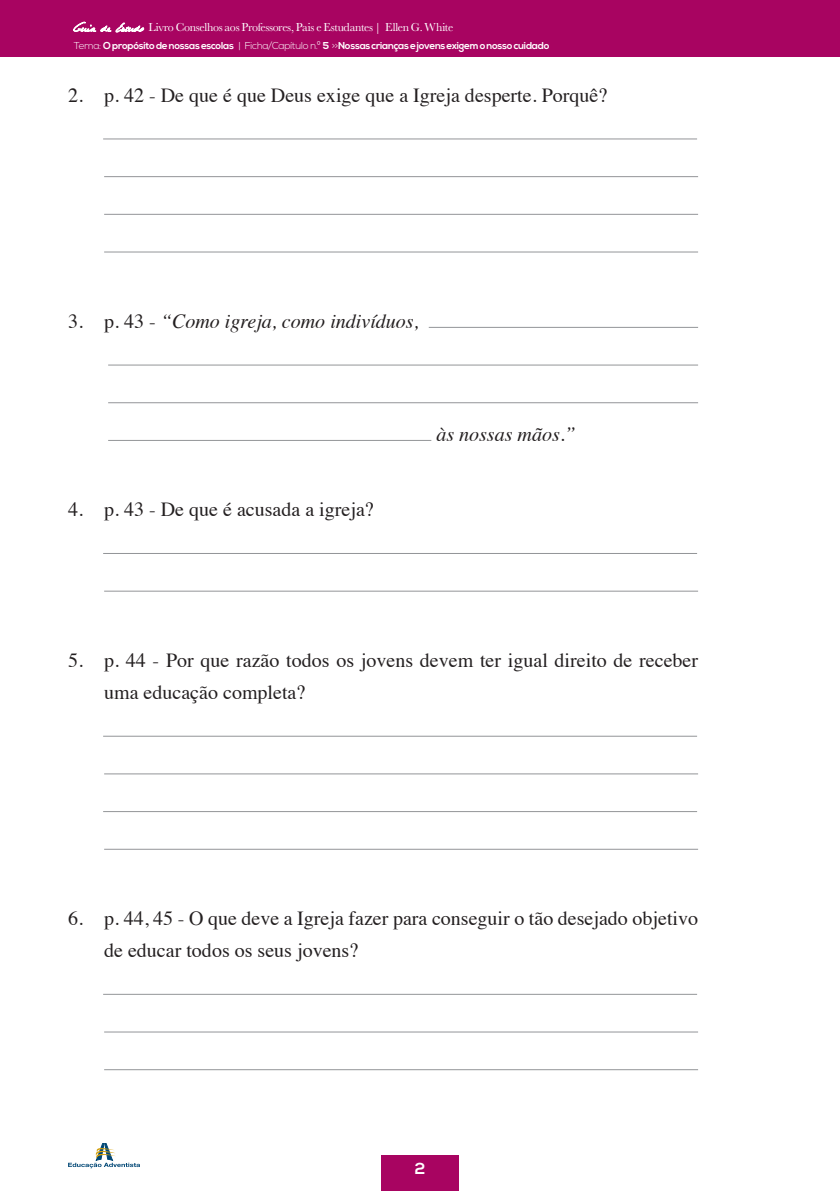
<style>
.page{position:relative;width:840px;height:1191px;background:#fff}
.page>*{position:absolute;margin:0;border:0;box-sizing:border-box;transform-origin:0 0}
.t1{font:20px/32px "Times";color:#231f20}
.List_Paragraph{font:italic 20px "Times";color:#231f20}
.t2{font:700 16px "Nexa";color:#fff}
.t3{font:12px "Baskerville";letter-spacing:-.025em;color:#fff}
.t4{font:700 10px "Nexa";letter-spacing:-.025em;color:#fff}
.s1{font-family:"Celine Dion Handwriting"}
.s2{font-weight:300}
.s3{font-style:normal}
</style>
<div class="page">
<div style="left:381px;top:1155px;width:77px;height:36px;background:#a80461"></div>
<div style="left:0;top:0;width:839px;height:57px;background:#a80461"></div>
<svg style="left:73px;top:21px;width:72px;height:12px"></svg>
<svg style="left:68px;top:1143px;width:72px;height:25px"></svg>
<hr style="left:103px;top:138px;width:593px;height:1px;background:#939598">
<hr style="left:104px;top:176px;width:593px;height:1px;background:#939598">
<hr style="left:104px;top:214px;width:593px;height:1px;background:#939598">
<hr style="left:104px;top:251px;width:593px;height:1px;background:#939598">
<hr style="left:428px;top:327px;width:269px;height:1px;background:#939598">
<hr style="left:108px;top:364px;width:589px;height:1px;background:#939598">
<hr style="left:108px;top:402px;width:589px;height:1px;background:#939598">
<hr style="left:108px;top:440px;width:323px;height:1px;background:#939598">
<hr style="left:103px;top:553px;width:593px;height:1px;background:#939598">
<hr style="left:104px;top:590px;width:593px;height:1px;background:#939598">
<hr style="left:103px;top:735px;width:593px;height:1px;background:#939598">
<hr style="left:104px;top:773px;width:593px;height:1px;background:#939598">
<hr style="left:103px;top:811px;width:593px;height:1px;background:#939598">
<hr style="left:104px;top:848px;width:593px;height:1px;background:#939598">
<hr style="left:103px;top:993px;width:593px;height:1px;background:#939598">
<hr style="left:104px;top:1031px;width:593px;height:1px;background:#939598">
<hr style="left:104px;top:1069px;width:593px;height:1px;background:#939598">
<p class="t3" style="left:74px;top:20px;width:381px"><span class="s1">Guia de Estudo</span> Livro Conselhos aos Professores, Pais e Estudantes | Ellen G. White</p>
<p class="t4" style="left:74px;top:40px;width:477px"><span class="s2">Tema:</span> O propósito de nossas escolas <span class="s2">| Ficha/Capítulo n.º</span> 5 <span class="s2">&gt;&gt;</span>Nossas crianças e jovens exigem o nosso cuidado</p>
<p class="t1" style="left:68px;top:77px;width:540px">2. p. 42 - De que é que Deus exige que a Igreja desperte. Porquê?</p>
<p class="List_Paragraph" style="left:68px;top:304px;width:352px"><span class="s3">3. p. 43 -</span> “Como igreja, como indivíduos,</p>
<p class="t1" style="left:68px;top:492px;width:307px">4. p. 43 - De que é acusada a igreja?</p>
<p class="List_Paragraph" style="left:436px;top:417px;width:141px">às nossas mãos.”</p>
<p class="t1" style="left:104px;top:642px;width:595px;text-indent:-36px">5. p. 44 - Por que razão todos os jovens devem ter igual direito de receber uma educação completa?</p>
<p class="t1" style="left:104px;top:900px;width:595px;text-indent:-36px">6. p. 44, 45 - O que deve a Igreja fazer para conseguir o tão desejado objetivo de educar todos os seus jovens?</p>
<p class="t2" style="left:414px;top:1159px;width:12px">2</p>
</div>
